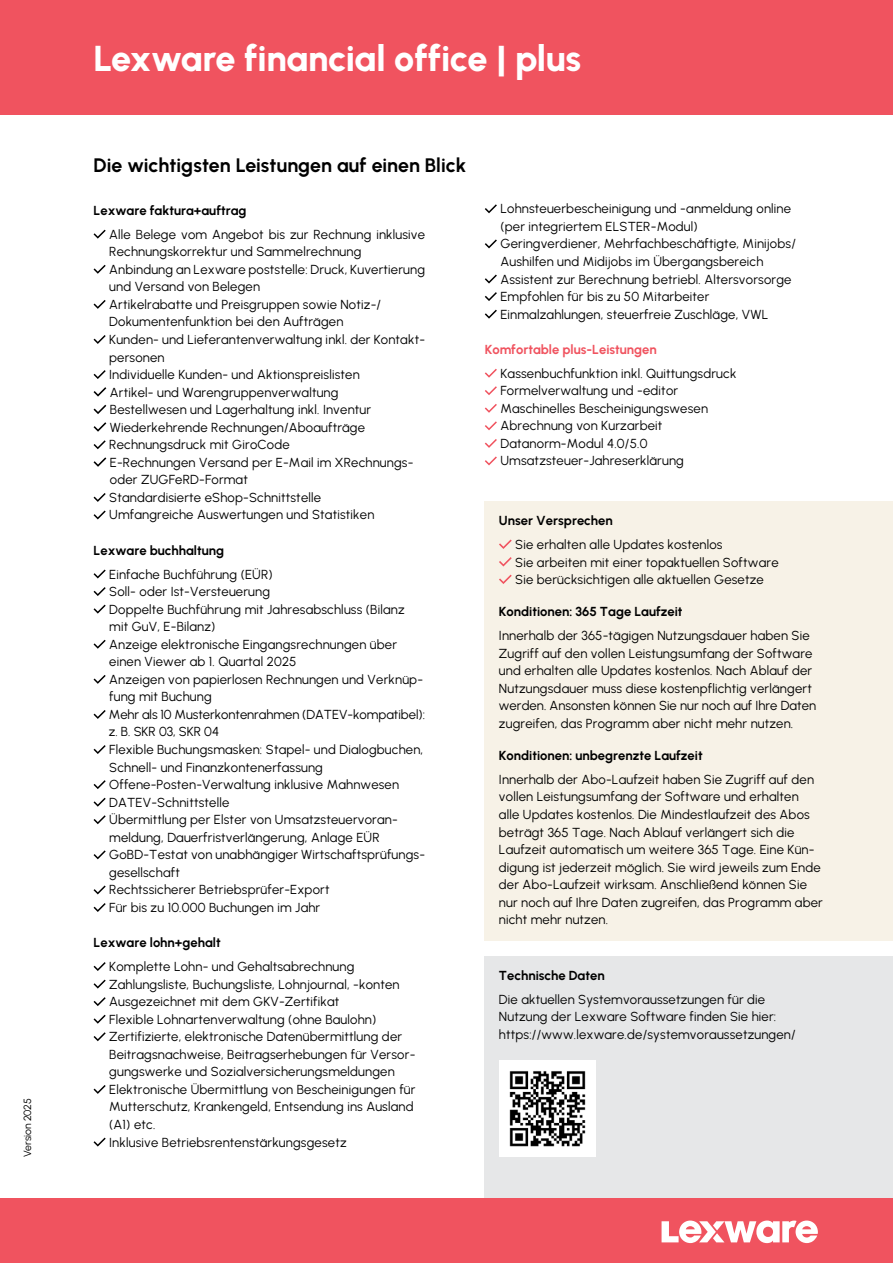
<style>
.page{position:relative;width:893px;height:1263px;background:#fff}
.page>*{position:absolute;margin:0;border:0;box-sizing:border-box;transform-origin:0 0}
.t1{font:800 36px "Urbanist";letter-spacing:-.01em;color:#fff}
.t2{font:700 19.5px "Urbanist";color:#000}
.t3{font:13.05px/17.5px "Urbanist";letter-spacing:.015em;color:#000}
.t4{font:700 13.05px "Urbanist";color:#000}
.t5{font:700 13.05px "Urbanist";color:#f0535f}
.t6{font:10.5px "Urbanist";letter-spacing:-.015em;color:#000}
</style>
<div class="page">
<div style="left:485px;top:956px;width:408px;height:252px;background:#e6e7e8"></div>
<div style="left:485px;top:502px;width:408px;height:439px;background:#f7f2e7"></div>
<svg style="left:499px;top:539px;width:13px;height:10px"></svg>
<svg style="left:499px;top:557px;width:13px;height:9px"></svg>
<svg style="left:499px;top:575px;width:13px;height:9px"></svg>
<img style="left:499px;top:1060px;width:97px;height:97px">
<div style="left:0;top:0;width:893px;height:115px;background:#f0535f"></div>
<div style="left:0;top:1198px;width:893px;height:65px;background:#f0535f"></div>
<svg style="left:662px;top:1220px;width:156px;height:23px"></svg>
<svg style="left:94px;top:230px;width:12px;height:9px"></svg>
<svg style="left:94px;top:265px;width:12px;height:9px"></svg>
<svg style="left:94px;top:300px;width:12px;height:9px"></svg>
<svg style="left:94px;top:335px;width:12px;height:9px"></svg>
<svg style="left:94px;top:370px;width:12px;height:9px"></svg>
<svg style="left:94px;top:387px;width:12px;height:10px"></svg>
<svg style="left:94px;top:405px;width:12px;height:9px"></svg>
<svg style="left:94px;top:422px;width:12px;height:10px"></svg>
<svg style="left:94px;top:440px;width:12px;height:9px"></svg>
<svg style="left:94px;top:457px;width:12px;height:10px"></svg>
<svg style="left:94px;top:493px;width:12px;height:9px"></svg>
<svg style="left:94px;top:510px;width:12px;height:9px"></svg>
<svg style="left:94px;top:569px;width:12px;height:9px"></svg>
<svg style="left:94px;top:587px;width:12px;height:9px"></svg>
<svg style="left:94px;top:605px;width:12px;height:9px"></svg>
<svg style="left:94px;top:640px;width:12px;height:9px"></svg>
<svg style="left:94px;top:675px;width:12px;height:9px"></svg>
<svg style="left:94px;top:710px;width:12px;height:9px"></svg>
<svg style="left:94px;top:745px;width:12px;height:9px"></svg>
<svg style="left:94px;top:780px;width:12px;height:9px"></svg>
<svg style="left:94px;top:798px;width:12px;height:9px"></svg>
<svg style="left:94px;top:815px;width:12px;height:9px"></svg>
<svg style="left:94px;top:850px;width:12px;height:9px"></svg>
<svg style="left:94px;top:885px;width:12px;height:9px"></svg>
<svg style="left:94px;top:903px;width:12px;height:9px"></svg>
<svg style="left:94px;top:962px;width:12px;height:9px"></svg>
<svg style="left:94px;top:980px;width:12px;height:8px"></svg>
<svg style="left:94px;top:997px;width:12px;height:9px"></svg>
<svg style="left:94px;top:1015px;width:12px;height:9px"></svg>
<svg style="left:94px;top:1032px;width:12px;height:9px"></svg>
<svg style="left:94px;top:1085px;width:12px;height:9px"></svg>
<svg style="left:94px;top:1137px;width:12px;height:9px"></svg>
<svg style="left:485px;top:204px;width:12px;height:9px"></svg>
<svg style="left:485px;top:239px;width:12px;height:9px"></svg>
<svg style="left:485px;top:275px;width:12px;height:9px"></svg>
<svg style="left:485px;top:292px;width:12px;height:9px"></svg>
<svg style="left:485px;top:310px;width:12px;height:9px"></svg>
<svg style="left:485px;top:369px;width:12px;height:9px"></svg>
<svg style="left:485px;top:386px;width:12px;height:9px"></svg>
<svg style="left:485px;top:404px;width:12px;height:9px"></svg>
<svg style="left:485px;top:421px;width:12px;height:9px"></svg>
<svg style="left:485px;top:439px;width:12px;height:9px"></svg>
<svg style="left:485px;top:456px;width:12px;height:9px"></svg>
<p class="t6" style="left:21px;top:1157px;width:60px;rotate:-90deg">Version 2025</p>
<h1 class="t1" style="left:94px;top:33px;width:489px">Lexware financial office | plus</h1>
<h2 class="t2" style="left:94px;top:151px;width:374px">Die wichtigsten Leistungen auf einen Blick</h2>
<p class="t4" style="left:94px;top:201px;width:155px">Lexware faktura+auftrag</p>
<p class="t3" style="left:109px;top:225px;width:317px">Alle Belege vom Angebot bis zur Rechnung inklusive Rechnungskorrektur und Sammelrechnung Anbindung an Lexware poststelle: Druck, Kuvertierung und Versand von Belegen<br>Artikelrabatte und Preisgruppen sowie Notiz-/ Dokumentenfunktion bei den Aufträgen<br>Kunden- und Lieferantenverwaltung inkl. der Kontakt&shy;personen<br>Individuelle Kunden- und Aktionspreislisten<br>Artikel- und Warengruppenverwaltung<br>Bestellwesen und Lagerhaltung inkl. Inventur Wiederkehrende Rechnungen/Aboaufträge Rechnungsdruck mit GiroCode<br>E-Rechnungen Versand per E-Mail im XRechnungs&shy;oder ZUGFeRD-Format<br>Standardisierte eShop-Schnittstelle<br>Umfangreiche Auswertungen und Statistiken</p>
<p class="t4" style="left:94px;top:541px;width:132px">Lexware buchhaltung</p>
<p class="t3" style="left:109px;top:565px;width:318px">Einfache Buchführung (EÜR)<br>Soll- oder Ist-Versteuerung<br>Doppelte Buchführung mit Jahresabschluss (Bilanz mit GuV, E-Bilanz)<br>Anzeige elektronische Eingangsrechnungen über einen Viewer ab 1. Quartal 2025<br>Anzeigen von papierlosen Rechnungen und Verknüp&shy;fung mit Buchung<br>Mehr als 10 Musterkontenrahmen (DATEV-kompatibel): z. B. SKR 03, SKR 04<br>Flexible Buchungsmasken: Stapel- und Dialogbuchen, Schnell- und Finanzkontenerfassung Offene-Posten-Verwaltung inklusive Mahnwesen DATEV-Schnittstelle<br>Übermittlung per Elster von Umsatzsteuervoran&shy;meldung, Dauerfristverlängerung, Anlage EÜR GoBD-Testat von unabhängiger Wirtschaftsprüfungs&shy;gesellschaft<br>Rechtssicherer Betriebsprüfer-Export<br>Für bis zu 10.000 Buchungen im Jahr</p>
<p class="t4" style="left:94px;top:933px;width:129px">Lexware lohn+gehalt</p>
<p class="t3" style="left:109px;top:957px;width:308px">Komplette Lohn- und Gehaltsabrechnung Zahlungsliste, Buchungsliste, Lohnjournal, -konten Ausgezeichnet mit dem GKV-Zertifikat<br>Flexible Lohnartenverwaltung (ohne Baulohn)<br>Zertifizierte, elektronische Datenübermittlung der Beitragsnachweise, Beitragserhebungen für Versor&shy;gungswerke und Sozialversicherungsmeldungen Elektronische Übermittlung von Bescheinigungen für Mutterschutz, Krankengeld, Entsendung ins Ausland (A1) etc.<br>Inklusive Betriebsrentenstärkungsgesetz</p>
<p class="t3" style="left:500px;top:200px;width:297px">Lohnsteuerbescheinigung und -anmeldung online (per integriertem ELSTER-Modul)<br>Geringverdiener, Mehrfachbeschäftigte, Minijobs/ Aushilfen und Midijobs im Übergangsbereich Assistent zur Berechnung betriebl. Altersvorsorge Empfohlen für bis zu 50 Mitarbeiter Einmalzahlungen, steuerfreie Zuschläge, VWL</p>
<p class="t5" style="left:485px;top:340px;width:173px">Komfortable plus-Leistungen</p>
<p class="t3" style="left:500px;top:364px;width:238px">Kassenbuchfunktion inkl. Quittungsdruck<br>Formelverwaltung und -editor<br>Maschinelles Bescheinigungswesen<br>Abrechnung von Kurzarbeit<br>Datanorm-Modul 4.0/5.0<br>Umsatzsteuer-Jahreserklärung</p>
<p class="t4" style="left:499px;top:511px;width:115px">Unser Versprechen</p>
<p class="t3" style="left:515px;top:535px;width:265px">Sie erhalten alle Updates kostenlos<br>Sie arbeiten mit einer topaktuellen Software<br>Sie berücksichtigen alle aktuellen Gesetze</p>
<p class="t4" style="left:499px;top:603px;width:185px">Konditionen: 365 Tage Laufzeit</p>
<p class="t3" style="left:499px;top:626px;width:319px">Innerhalb der 365-tägigen Nutzungsdauer haben Sie Zugriff auf den vollen Leistungsumfang der Software und erhalten alle Updates kostenlos. Nach Ablauf der Nutzungsdauer muss diese kostenpflichtig verlängert werden. Ansonsten können Sie nur noch auf Ihre Daten zugreifen, das Programm aber nicht mehr nutzen.</p>
<p class="t4" style="left:499px;top:746px;width:205px">Konditionen: unbegrenzte Laufzeit</p>
<p class="t3" style="left:499px;top:770px;width:325px">Innerhalb der Abo-Laufzeit haben Sie Zugriff auf den vollen Leistungsumfang der Software und erhalten<br>alle Updates kostenlos. Die Mindestlaufzeit des Abos beträgt 365 Tage. Nach Ablauf verlängert sich die Laufzeit automatisch um weitere 365 Tage. Eine Kün&shy;digung ist jederzeit möglich. Sie wird jeweils zum Ende der Abo-Laufzeit wirksam. Anschließend können Sie nur noch auf Ihre Daten zugreifen, das Programm aber nicht mehr nutzen.</p>
<p class="t4" style="left:499px;top:966px;width:107px">Technische Daten</p>
<p class="t3" style="left:499px;top:990px;width:298px">Die aktuellen Systemvoraussetzungen für die<br>Nutzung der Lexware Software finden Sie hier: https://www.lexware.de/systemvoraussetzungen/</p>
</div>
